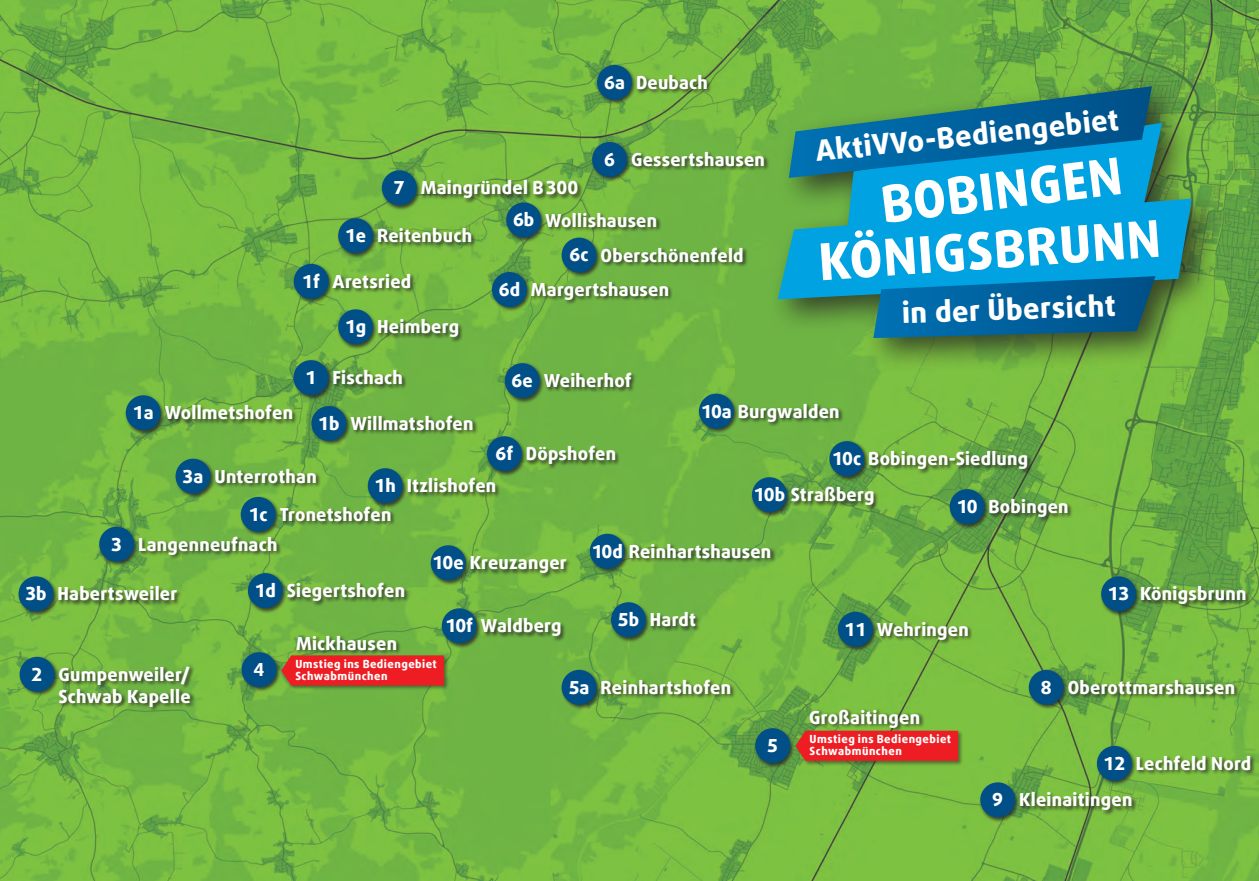
<style>
.page{position:relative;width:1259px;height:881px;background:#fff}
.page>*{position:absolute;margin:0;border:0;box-sizing:border-box;transform-origin:0 0}
.t1{font:800 50.85px "Daxline Offc";color:#fff}
.t2{font:800 28.8px "Daxline Offc";color:#fff}
.t3{font:800 18px/32.1px "Daxline Offc";letter-spacing:.015em;color:#fff}
.t4{font:800 11.25px/11.9px "Daxline Offc";letter-spacing:.04em;color:#fff}
</style>
<div class="page">
<img style="left:0;top:0;width:1259px;height:880px">
<div style="left:697px;top:392px;width:147px;height:42px;background:#231f20;opacity:.75"></div>
<div style="left:699px;top:393px;width:35px;height:35px;background:#004f87;border-radius:50%"></div>
<div style="left:503px;top:362px;width:134px;height:41px;background:#231f20;opacity:.75"></div>
<div style="left:505px;top:363px;width:35px;height:35px;background:#004f87;border-radius:50%"></div>
<div style="left:292px;top:359px;width:115px;height:41px;background:#231f20;opacity:.75"></div>
<div style="left:293px;top:360px;width:35px;height:35px;background:#004f87;border-radius:50%"></div>
<div style="left:125px;top:394px;width:173px;height:41px;background:#231f20;opacity:.75"></div>
<div style="left:126px;top:395px;width:35px;height:35px;background:#004f87;border-radius:50%"></div>
<div style="left:310px;top:405px;width:168px;height:41px;background:#231f20;opacity:.75"></div>
<div style="left:311px;top:406px;width:35px;height:35px;background:#004f87;border-radius:50%"></div>
<div style="left:337px;top:308px;width:127px;height:41px;background:#231f20;opacity:.75"></div>
<div style="left:338px;top:309px;width:35px;height:35px;background:#004f87;border-radius:50%"></div>
<div style="left:292px;top:263px;width:124px;height:41px;background:#231f20;opacity:.75"></div>
<div style="left:294px;top:264px;width:35px;height:35px;background:#004f87;border-radius:50%"></div>
<div style="left:337px;top:217px;width:140px;height:41px;background:#231f20;opacity:.75"></div>
<div style="left:338px;top:218px;width:35px;height:35px;background:#004f87;border-radius:50%"></div>
<div style="left:247px;top:572px;width:163px;height:41px;background:#231f20;opacity:.75"></div>
<div style="left:248px;top:573px;width:35px;height:35px;background:#004f87;border-radius:50%"></div>
<div style="left:240px;top:495px;width:156px;height:42px;background:#231f20;opacity:.75"></div>
<div style="left:241px;top:496px;width:35px;height:35px;background:#004f87;border-radius:50%"></div>
<div style="left:367px;top:467px;width:134px;height:41px;background:#231f20;opacity:.75"></div>
<div style="left:368px;top:468px;width:35px;height:35px;background:#004f87;border-radius:50%"></div>
<div style="left:491px;top:271px;width:183px;height:41px;background:#231f20;opacity:.75"></div>
<div style="left:492px;top:272px;width:35px;height:35px;background:#004f87;border-radius:50%"></div>
<div style="left:560px;top:236px;width:188px;height:42px;background:#231f20;opacity:.75"></div>
<div style="left:561px;top:237px;width:35px;height:35px;background:#004f87;border-radius:50%"></div>
<div style="left:596px;top:64px;width:116px;height:41px;background:#231f20;opacity:.75"></div>
<div style="left:597px;top:65px;width:35px;height:35px;background:#004f87;border-radius:50%"></div>
<div style="left:591px;top:141px;width:178px;height:41px;background:#231f20;opacity:.75"></div>
<div style="left:592px;top:142px;width:35px;height:35px;background:#004f87;border-radius:50%"></div>
<div style="left:381px;top:169px;width:202px;height:42px;background:#231f20;opacity:.75"></div>
<div style="left:382px;top:170px;width:35px;height:35px;background:#004f87;border-radius:50%"></div>
<div style="left:505px;top:201px;width:157px;height:42px;background:#231f20;opacity:.75"></div>
<div style="left:506px;top:202px;width:35px;height:35px;background:#004f87;border-radius:50%"></div>
<div style="left:486px;top:435px;width:135px;height:41px;background:#231f20;opacity:.75"></div>
<div style="left:487px;top:436px;width:35px;height:35px;background:#004f87;border-radius:50%"></div>
<div style="left:588px;top:532px;width:188px;height:42px;background:#231f20;opacity:.75"></div>
<div style="left:590px;top:533px;width:35px;height:35px;background:#004f87;border-radius:50%"></div>
<div style="left:429px;top:544px;width:143px;height:41px;background:#231f20;opacity:.75"></div>
<div style="left:431px;top:545px;width:35px;height:35px;background:#004f87;border-radius:50%"></div>
<div style="left:98px;top:525px;width:184px;height:42px;background:#231f20;opacity:.75"></div>
<div style="left:99px;top:526px;width:35px;height:35px;background:#004f87;border-radius:50%"></div>
<div style="left:18px;top:655px;width:178px;height:56px;background:#231f20;opacity:.75"></div>
<div style="left:20px;top:656px;width:35px;height:35px;background:#004f87;border-radius:50%"></div>
<div style="left:240px;top:634px;width:162px;height:58px;background:#231f20;opacity:.75"></div>
<div style="left:242px;top:652px;width:34px;height:35px;background:#004f87;border-radius:50%"></div>
<div style="left:17px;top:575px;width:165px;height:41px;background:#231f20;opacity:.75"></div>
<div style="left:19px;top:576px;width:34px;height:35px;background:#004f87;border-radius:50%"></div>
<div style="left:174px;top:457px;width:147px;height:42px;background:#231f20;opacity:.75"></div>
<div style="left:175px;top:458px;width:35px;height:35px;background:#004f87;border-radius:50%"></div>
<div style="left:440px;top:607px;width:126px;height:41px;background:#231f20;opacity:.75"></div>
<div style="left:442px;top:608px;width:35px;height:35px;background:#004f87;border-radius:50%"></div>
<div style="left:560px;top:668px;width:176px;height:42px;background:#231f20;opacity:.75"></div>
<div style="left:561px;top:669px;width:35px;height:35px;background:#004f87;border-radius:50%"></div>
<div style="left:837px;top:610px;width:136px;height:42px;background:#231f20;opacity:.75"></div>
<div style="left:838px;top:611px;width:35px;height:35px;background:#004f87;border-radius:50%"></div>
<div style="left:979px;top:781px;width:158px;height:41px;background:#231f20;opacity:.75"></div>
<div style="left:980px;top:782px;width:35px;height:35px;background:#004f87;border-radius:50%"></div>
<div style="left:1027px;top:668px;width:212px;height:42px;background:#231f20;opacity:.75"></div>
<div style="left:1028px;top:669px;width:35px;height:35px;background:#004f87;border-radius:50%"></div>
<div style="left:1095px;top:744px;width:161px;height:42px;background:#231f20;opacity:.75"></div>
<div style="left:1097px;top:745px;width:34px;height:35px;background:#004f87;border-radius:50%"></div>
<div style="left:1100px;top:575px;width:151px;height:41px;background:#231f20;opacity:.75"></div>
<div style="left:1101px;top:576px;width:35px;height:35px;background:#004f87;border-radius:50%"></div>
<div style="left:610px;top:601px;width:91px;height:41px;background:#231f20;opacity:.75"></div>
<div style="left:611px;top:602px;width:35px;height:35px;background:#004f87;border-radius:50%"></div>
<div style="left:828px;top:440px;width:205px;height:41px;background:#231f20;opacity:.75"></div>
<div style="left:829px;top:441px;width:35px;height:35px;background:#004f87;border-radius:50%"></div>
<div style="left:948px;top:488px;width:125px;height:41px;background:#231f20;opacity:.75"></div>
<div style="left:949px;top:489px;width:35px;height:35px;background:#004f87;border-radius:50%"></div>
<div style="left:751px;top:476px;width:128px;height:41px;background:#231f20;opacity:.75"></div>
<div style="left:752px;top:477px;width:35px;height:35px;background:#004f87;border-radius:50%"></div>
<div style="left:767px;top:75px;width:458px;height:298px;background:#231f20;opacity:.75"></div>
<svg style="left:777px;top:86px;width:414px;height:252px;background:#198ca2"></svg>
<div style="left:754px;top:707px;width:170px;height:61px;background:#231f20;opacity:.75"></div>
<div style="left:755px;top:728px;width:35px;height:34px;background:#004f87;border-radius:50%"></div>
<div style="left:280px;top:654px;width:169px;height:36px;background:#231f20;opacity:.5"></div>
<svg style="left:281px;top:655px;width:163px;height:30px;background:#e82324"></svg>
<div style="left:794px;top:729px;width:169px;height:37px;background:#231f20;opacity:.5"></div>
<div style="left:795px;top:730px;width:163px;height:30px;background:#ee1d23"></div>
<p class="t3" style="left:604px;top:67px;width:105px">6a Deubach</p>
<p class="t3" style="left:604px;top:144px;width:162px">6 Gessertshausen</p>
<p class="t3" style="left:513px;top:172px;width:146px;text-indent:-119px">7 Maingründel B300<br>6b Wollishausen</p>
<p class="t3" style="left:345px;top:220px;width:129px">1e Reitenbuch</p>
<p class="t3" style="left:302px;top:265px;width:110px">1f Aretsried</p>
<p class="t3" style="left:345px;top:311px;width:116px">1g Heimberg</p>
<p class="t3" style="left:569px;top:239px;width:176px">6c Oberschönenfeld</p>
<p class="t3" style="left:499px;top:273px;width:172px">6d Margertshausen</p>
<h2 class="t2" style="left:813px;top:132px;width:306px;rotate:-6deg">AktiVVo-Bediengebiet</h2>
<h1 class="t1" style="left:877px;top:171px;width:243px;rotate:-7deg">BOBINGEN</h1>
<h1 class="t1" style="left:816px;top:228px;width:344px;rotate:-4deg">KÖNIGSBRUNN</h1>
<h2 class="t2" style="left:901px;top:293px;width:215px;rotate:-2deg">in der Übersicht</h2>
<p class="t3" style="left:133px;top:397px;width:162px">1a Wollmetshofen</p>
<p class="t3" style="left:305px;top:361px;width:99px">1 Fischach</p>
<p class="t3" style="left:511px;top:364px;width:122px">6e Weiherhof</p>
<p class="t3" style="left:318px;top:407px;width:157px">1b Willmatshofen</p>
<p class="t3" style="left:701px;top:395px;width:140px">10a Burgwalden</p>
<p class="t3" style="left:183px;top:460px;width:136px">3a Unterrothan</p>
<p class="t3" style="left:495px;top:437px;width:122px">6f Döpshofen</p>
<p class="t3" style="left:375px;top:469px;width:123px">1h Itzlishofen</p>
<p class="t3" style="left:249px;top:498px;width:144px">1c Tronetshofen</p>
<p class="t3" style="left:832px;top:442px;width:197px">10c Bobingen-Siedlung</p>
<p class="t3" style="left:956px;top:490px;width:113px">10 Bobingen</p>
<p class="t3" style="left:754px;top:478px;width:122px">10b Straßberg</p>
<p class="t3" style="left:111px;top:528px;width:168px">3 Langenneufnach</p>
<p class="t3" style="left:25px;top:577px;width:154px">3b Habertsweiler</p>
<p class="t3" style="left:255px;top:574px;width:152px">1d Siegertshofen</p>
<p class="t3" style="left:296px;top:627px;width:102px">Mickhausen</p>
<p class="t3" style="left:433px;top:546px;width:136px">10e Kreuzanger</p>
<p class="t3" style="left:445px;top:609px;width:118px">10f Waldberg</p>
<p class="t3" style="left:591px;top:535px;width:181px">10d Reinhartshausen</p>
<p class="t3" style="left:618px;top:603px;width:80px">5b Hardt</p>
<p class="t3" style="left:32px;top:658px;width:12px">2</p>
<p class="t3" style="left:59px;top:663px;width:134px;line-height:21.6px">Gumpenweiler/<br>Schwab Kapelle</p>
<p class="t3" style="left:254px;top:653px;width:12px">4</p>
<p class="t4" style="left:295px;top:657px;width:143px">Umstieg ins Bediengebiet<br>Schwabmünchen</p>
<p class="t3" style="left:569px;top:671px;width:164px">5a Reinhartshofen</p>
<p class="t3" style="left:767px;top:729px;width:12px">5</p>
<p class="t3" style="left:844px;top:613px;width:126px">11 Wehringen</p>
<p class="t3" style="left:809px;top:700px;width:112px">Großaitingen</p>
<p class="t4" style="left:809px;top:732px;width:143px">Umstieg ins Bediengebiet<br>Schwabmünchen</p>
<p class="t3" style="left:1107px;top:577px;width:140px">13 Königsbrunn</p>
<p class="t3" style="left:1040px;top:671px;width:196px">8 Oberottmarshausen</p>
<p class="t3" style="left:1103px;top:747px;width:149px">12 Lechfeld Nord</p>
<p class="t3" style="left:992px;top:783px;width:142px">9 Kleinaitingen</p>
</div>
